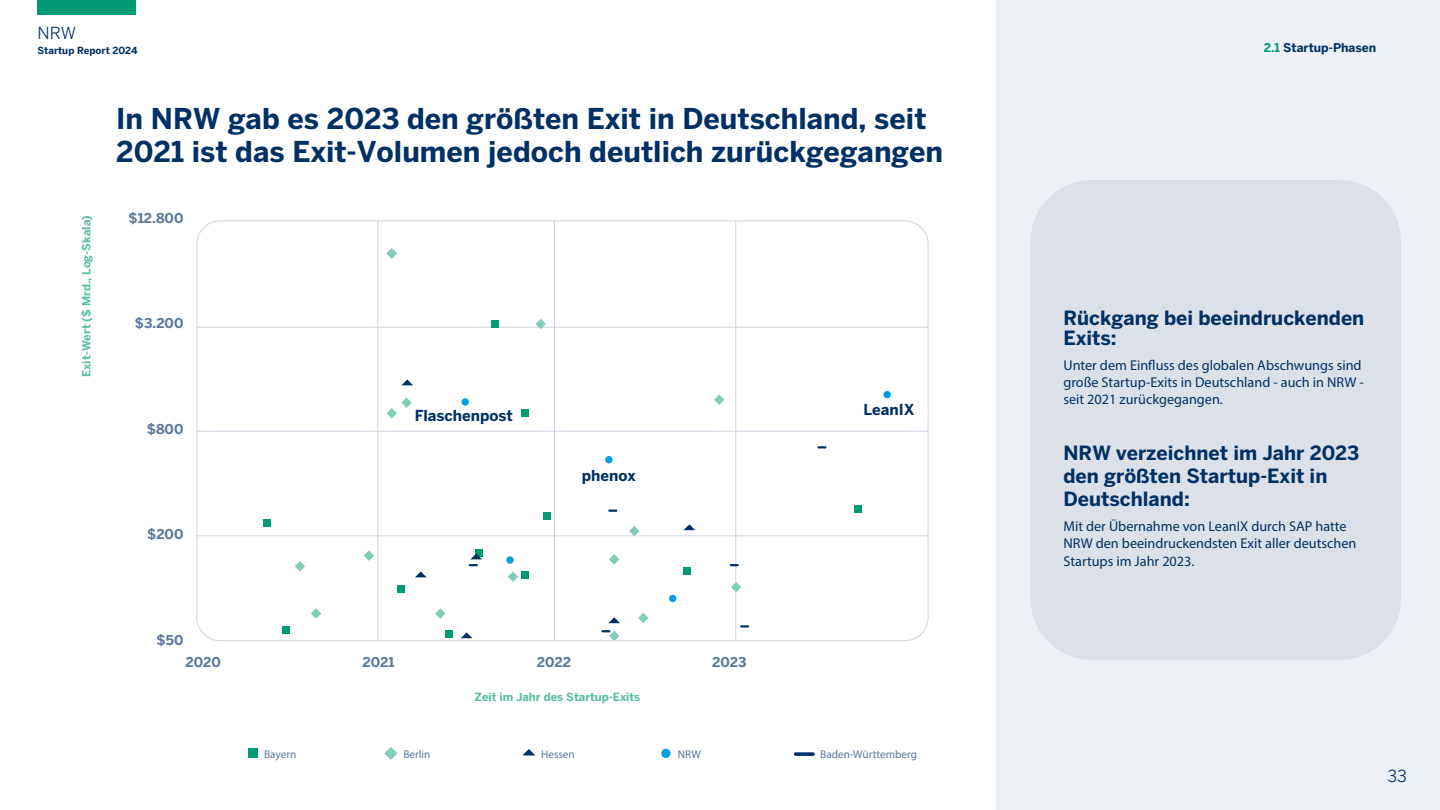
<style>
.page{position:relative;width:1440px;height:810px;background:#fff}
.page>*{position:absolute;margin:0;border:0;box-sizing:border-box;transform-origin:0 0}
.t1{font:700 28.5px/33px "Benton Sans";color:#003064}
.t2{font:700 19.5px/23.2px "Benton Sans";color:#003064}
.t3{font:16.5px "Benton Sans";color:#003064}
.t4{font:700 15px "Benton Sans";color:#003064}
.t5{font:14.25px/17.2px "Myriad Pro";color:#003064}
.t6{font:700 13.5px "Benton Sans";color:#59789a}
.t7{font:700 12px "Benton Sans";color:#003064}
.t8{font:700 11.25px "Benton Sans";color:#59bea5}
.t9{font:11.25px "Myriad Pro";color:#59789a}
.t10{font:700 9.75px "Benton Sans";color:#003064}
.s1{color:#009b74}
</style>
<div class="page">
<div style="left:38px;top:0;width:98px;height:15px;background:#009b74"></div>
<div style="left:996px;top:0;width:444px;height:810px;background:#edf0f4"></div>
<hr style="left:377px;top:220px;width:1px;height:421px;background:#ccd6e0">
<hr style="left:554px;top:220px;width:1px;height:421px;background:#ccd6e0">
<hr style="left:735px;top:220px;width:1px;height:421px;background:#ccd6e0">
<hr style="left:196px;top:535px;width:732px;height:1px;background:#ccd6e0">
<hr style="left:196px;top:431px;width:732px;height:1px;background:#ccd6e0">
<hr style="left:196px;top:327px;width:732px;height:1px;background:#ccd6e0">
<div style="left:1030px;top:180px;width:371px;height:480px;background:#dce1e9;border-radius:62px"></div>
<div style="left:248px;top:749px;width:9px;height:9px;background:#009b74"></div>
<div style="left:264px;top:519px;width:7px;height:8px;background:#009b74"></div>
<div style="left:283px;top:626px;width:7px;height:8px;background:#009b74"></div>
<div style="left:397px;top:586px;width:7px;height:7px;background:#009b74"></div>
<div style="left:446px;top:631px;width:7px;height:7px;background:#009b74"></div>
<div style="left:476px;top:550px;width:7px;height:7px;background:#009b74"></div>
<div style="left:521px;top:572px;width:7px;height:7px;background:#009b74"></div>
<div style="left:544px;top:513px;width:7px;height:7px;background:#009b74"></div>
<div style="left:683px;top:568px;width:8px;height:7px;background:#009b74"></div>
<div style="left:854px;top:505px;width:8px;height:8px;background:#009b74"></div>
<div style="left:521px;top:410px;width:7px;height:7px;background:#009b74"></div>
<div style="left:491px;top:320px;width:8px;height:8px;background:#009b74"></div>
<svg style="left:384px;top:747px;width:13px;height:13px"></svg>
<svg style="left:295px;top:561px;width:10px;height:11px"></svg>
<svg style="left:311px;top:608px;width:10px;height:11px"></svg>
<svg style="left:364px;top:550px;width:10px;height:11px"></svg>
<svg style="left:387px;top:398px;width:25px;height:20px"></svg>
<svg style="left:435px;top:608px;width:11px;height:11px"></svg>
<svg style="left:508px;top:571px;width:10px;height:11px"></svg>
<svg style="left:609px;top:554px;width:10px;height:11px"></svg>
<svg style="left:629px;top:526px;width:11px;height:10px"></svg>
<svg style="left:638px;top:613px;width:10px;height:10px"></svg>
<svg style="left:731px;top:582px;width:10px;height:10px"></svg>
<svg style="left:714px;top:395px;width:10px;height:10px"></svg>
<svg style="left:536px;top:319px;width:10px;height:10px"></svg>
<svg style="left:387px;top:248px;width:10px;height:11px"></svg>
<svg style="left:506px;top:556px;width:8px;height:8px"></svg>
<svg style="left:605px;top:456px;width:8px;height:8px"></svg>
<svg style="left:669px;top:594px;width:8px;height:8px"></svg>
<svg style="left:883px;top:391px;width:8px;height:8px"></svg>
<svg style="left:461px;top:398px;width:8px;height:8px"></svg>
<svg style="left:523px;top:749px;width:12px;height:6px"></svg>
<svg style="left:415px;top:571px;width:12px;height:6px"></svg>
<svg style="left:461px;top:632px;width:11px;height:6px"></svg>
<svg style="left:608px;top:617px;width:12px;height:6px"></svg>
<svg style="left:684px;top:524px;width:11px;height:6px"></svg>
<svg style="left:402px;top:379px;width:11px;height:6px"></svg>
<svg style="left:794px;top:752px;width:21px;height:4px"></svg>
<svg style="left:818px;top:446px;width:8px;height:2px"></svg>
<svg style="left:730px;top:564px;width:9px;height:2px"></svg>
<svg style="left:740px;top:625px;width:9px;height:3px"></svg>
<svg style="left:602px;top:630px;width:17px;height:9px"></svg>
<svg style="left:608px;top:510px;width:9px;height:2px"></svg>
<svg style="left:469px;top:554px;width:13px;height:12px"></svg>
<svg style="left:661px;top:748px;width:10px;height:10px"></svg>
<p class="t3" style="left:38px;top:23px;width:40px">NRW</p>
<p class="t10" style="left:38px;top:45px;width:102px">Startup Report 2024</p>
<p class="t8" style="left:80px;top:377px;width:163px;rotate:-90deg">Exit-Wert ($ Mrd., Log-Skala)</p>
<p class="t1" style="left:116px;top:102px;width:828px">In NRW gab es 2023 den größten Exit in Deutschland, seit<br>2021 ist das Exit-Volumen jedoch deutlich zurückgegangen</p>
<p class="t6" style="left:129px;top:210px;width:56px">$12.800</p>
<p class="t6" style="left:135px;top:316px;width:50px">$3.200</p>
<p class="t6" style="left:147px;top:421px;width:38px">$800</p>
<p class="t6" style="left:147px;top:527px;width:38px">$200</p>
<p class="t4" style="left:415px;top:406px;width:100px">Flaschenpost</p>
<p class="t4" style="left:863px;top:401px;width:53px">LeanIX</p>
<p class="t4" style="left:582px;top:466px;width:55px">phenox</p>
<p class="t6" style="left:157px;top:632px;width:28px">$50</p>
<p class="t6" style="left:185px;top:654px;width:37px">2020</p>
<p class="t6" style="left:362px;top:654px;width:34px">2021</p>
<p class="t6" style="left:537px;top:654px;width:36px">2022</p>
<p class="t6" style="left:712px;top:654px;width:36px">2023</p>
<p class="t8" style="left:475px;top:691px;width:167px">Zeit im Jahr des Startup-Exits</p>
<p class="t9" style="left:264px;top:747px;width:34px">Bayern</p>
<p class="t9" style="left:403px;top:747px;width:29px">Berlin</p>
<p class="t9" style="left:541px;top:747px;width:35px">Hessen</p>
<p class="t9" style="left:820px;top:747px;width:98px">Baden-Württemberg</p>
<p class="t9" style="left:678px;top:747px;width:25px">NRW</p>
<p class="t7" style="left:1264px;top:41px;width:114px"><span class="s1">2.1</span> Startup-Phasen</p>
<p class="t2" style="left:1063px;top:307px;width:302px;line-height:20.2px">Rückgang bei beeindruckenden<br>Exits:</p>
<p class="t5" style="left:1063px;top:356px;width:302px">Unter dem Einfluss des globalen Abschwungs sind große Startup-Exits in Deutschland - auch in NRW - seit 2021 zurückgegangen.</p>
<p class="t2" style="left:1063px;top:441px;width:297px">NRW verzeichnet im Jahr 2023 den größten Startup-Exit in<br>Deutschland:</p>
<p class="t5" style="left:1063px;top:518px;width:294px">Mit der Übernahme von LeanIX durch SAP hatte<br>NRW den beeindruckendsten Exit aller deutschen<br>Startups im Jahr 2023.</p>
<p class="t3" style="left:1387px;top:766px;width:21px">33</p>
</div>
